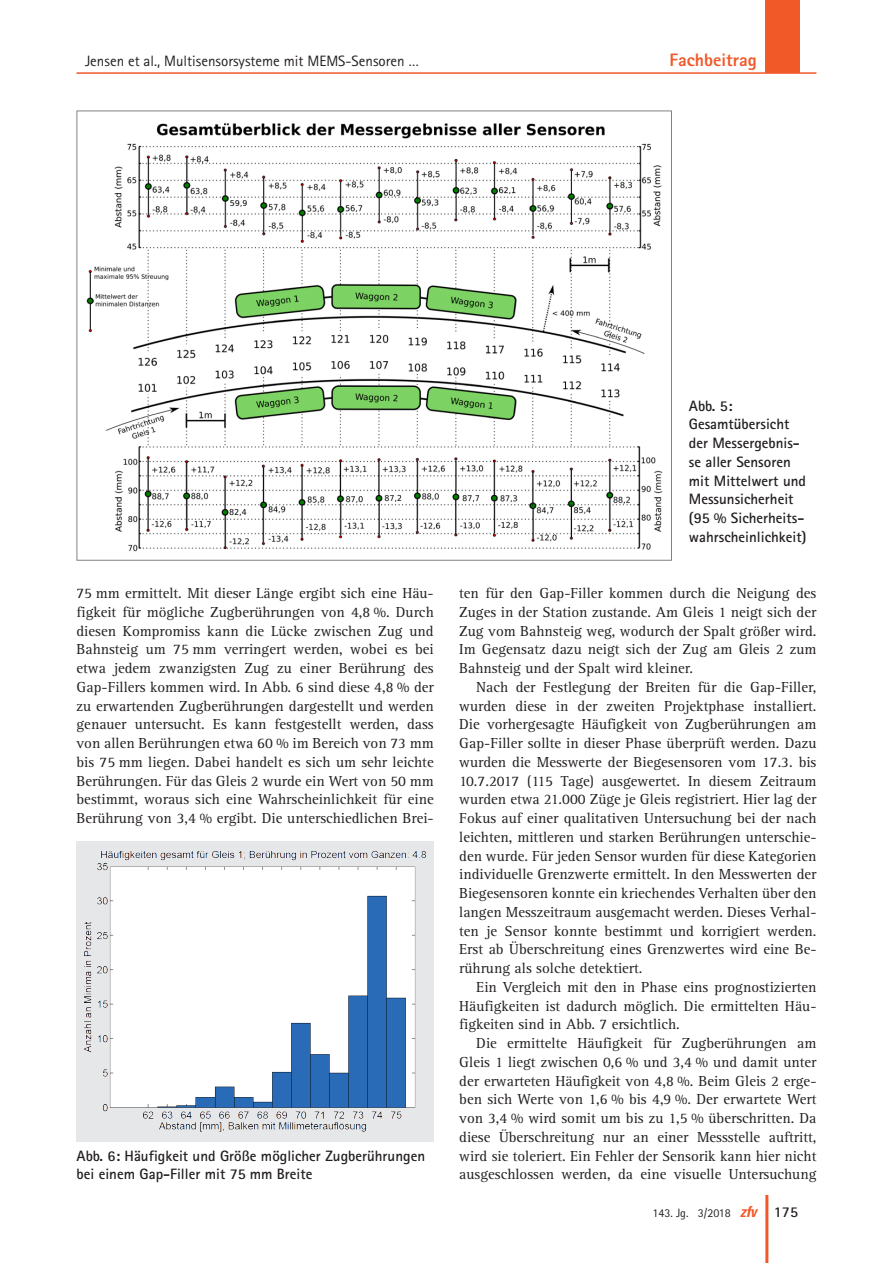
<style>
.page{position:relative;width:893px;height:1263px;background:#fff}
.page>*{position:absolute;margin:0;border:0;box-sizing:border-box;transform-origin:0 0}
.t1{font:800 18px "Rotis Sans Serif";color:#f15929}
._01_normal{font:15px/18.8px "Rotis Serif";color:#231f20;text-align:justify}
._05_abb{font:700 15px/18.8px "Rotis Sans Serif";color:#231f20}
.t2{font:15px "Rotis Sans Serif";color:#231f20}
.t3{font:12px "Rotis Sans Serif";color:#231f20}
.s1{font-family:"Univers";font-weight:700;font-style:italic;font-stretch:condensed;font-size:15px;color:#f15929}
.s2{font-weight:700;font-size:15px}
</style>
<div class="page">
<img style="left:86px;top:123px;width:577px;height:429px">
<img style="left:77px;top:844px;width:357px;height:296px">
<hr style="left:765px;top:1195px;width:3px;height:68px;background:#f15929">
<div style="left:765px;top:0;width:34px;height:72px;background:#f15929"></div>
<hr style="left:77px;top:72px;width:739px;height:2px;background:#f15929">
<p class="t2" style="left:85px;top:52px;width:336px">Jensen et al., Multisensorsysteme mit MEMS-Sensoren …</p>
<p class="t1" style="left:670px;top:48px;width:89px">Fachbeitrag</p>
<p class="_05_abb" style="left:689px;top:396px;width:45px">Abb. 5:</p>
<p class="_05_abb" style="left:689px;top:415px;width:119px">Gesamtübersicht der Messergebnis&shy;se aller Sensoren mit Mittelwert und<br>Messunsicherheit (95 % Sicherheits‑ wahrscheinlichkeit)</p>
<p class="_01_normal" style="left:77px;top:584px;width:359px">75 mm ermittelt. Mit dieser Länge ergibt sich eine Häu&shy;figkeit für mögliche Zugberührungen von 4,8 %. Durch diesen Kompromiss kann die Lücke zwischen Zug und Bahnsteig um 75 mm verringert werden, wobei es bei etwa jedem zwanzigsten Zug zu einer Berührung des Gap-Fillers kommen wird. In Abb. 6 sind diese 4,8 % der zu erwartenden Zugberührungen dargestellt und werden genauer untersucht. Es kann festgestellt werden, dass von allen Berührungen etwa 60 % im Bereich von 73 mm bis 75 mm liegen. Dabei handelt es sich um sehr leichte Berührungen. Für das Gleis 2 wurde ein Wert von 50 mm bestimmt, woraus sich eine Wahrscheinlichkeit für eine Berührung von 3,4 % ergibt. Die unterschiedlichen Brei-</p>
<p class="_01_normal" style="left:459px;top:584px;width:359px">ten für den Gap-Filler kommen durch die Neigung des Zuges in der Station zustande. Am Gleis 1 neigt sich der Zug vom Bahnsteig weg, wodurch der Spalt größer wird.<br>Im Gegensatz dazu neigt sich der Zug am Gleis 2 zum Bahnsteig und der Spalt wird kleiner.</p>
<p class="_01_normal" style="left:459px;top:678px;width:359px;text-indent:17px">Nach der Festlegung der Breiten für die Gap-Filler, wurden diese in der zweiten Projektphase installiert.<br>Die vorhergesagte Häufigkeit von Zugberührungen am Gap-Filler sollte in dieser Phase überprüft werden. Dazu wurden die Messwerte der Biegesensoren vom 17.3. bis 10.7.2017 (115 Tage) ausgewertet. In diesem Zeitraum wurden etwa 21.000 Züge je Gleis registriert. Hier lag der Fokus auf einer qualitativen Untersuchung bei der nach leichten, mittleren und starken Berührungen unterschie&shy;den wurde. Für jeden Sensor wurden für diese Kategorien individuelle Grenzwerte ermittelt. In den Messwerten der Biegesensoren konnte ein kriechendes Verhalten über den langen Messzeitraum ausgemacht werden. Dieses Verhal&shy;ten je Sensor konnte bestimmt und korrigiert werden.<br>Erst ab Überschreitung eines Grenzwertes wird eine Be&shy;rührung als solche detektiert.</p>
<p class="_01_normal" style="left:459px;top:978px;width:359px;text-indent:17px">Ein Vergleich mit den in Phase eins prognostizierten Häufigkeiten ist dadurch möglich. Die ermittelten Häu&shy;figkeiten sind in Abb. 7 ersichtlich.</p>
<p class="_01_normal" style="left:459px;top:1034px;width:359px;text-indent:17px">Die ermittelte Häufigkeit für Zugberührungen am Gleis 1 liegt zwischen 0,6 % und 3,4 % und damit unter der erwarteten Häufigkeit von 4,8 %. Beim Gleis 2 erge&shy;ben sich Werte von 1,6 % bis 4,9 %. Der erwartete Wert von 3,4 % wird somit um bis zu 1,5 % überschritten. Da diese Überschreitung nur an einer Messstelle auftritt, wird sie toleriert. Ein Fehler der Sensorik kann hier nicht ausgeschlossen werden, da eine visuelle Untersuchung</p>
<p class="_05_abb" style="left:77px;top:1146px;width:350px">Abb. 6: Häufigkeit und Größe möglicher Zugberührungen bei einem Gap-Filler mit 75 mm Breite</p>
<p class="t3" style="left:652px;top:1206px;width:147px">143. Jg. 3/2018 <span class="s1">zfv</span> <span class="s2">175</span></p>
</div>
